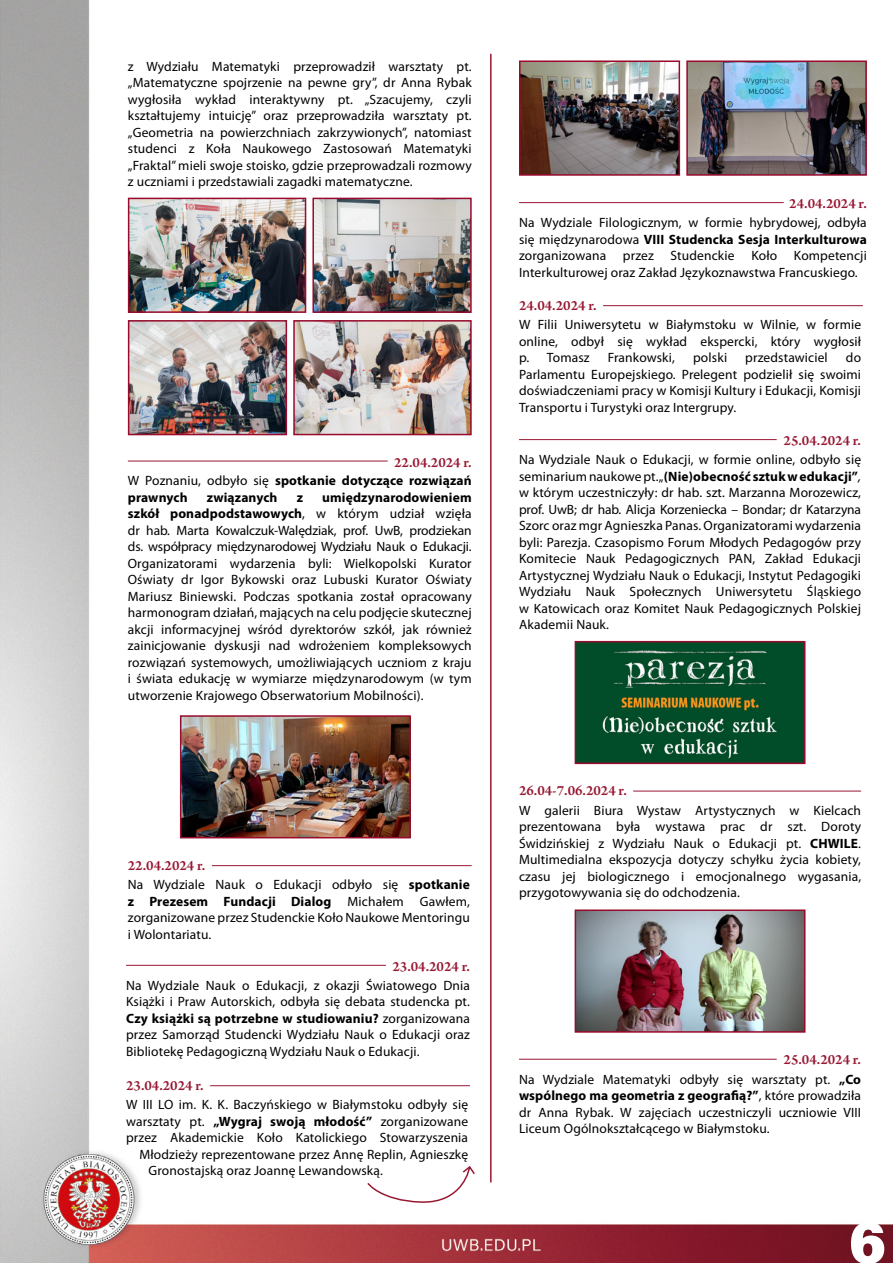
<style>
.page{position:relative;width:893px;height:1263px;background:#fff}
.page>*{position:absolute;margin:0;border:0;box-sizing:border-box;transform-origin:0 0}
.t1{font:61.5px "Acumin Variable Concept";color:#fff}
.t2{font:600 15px "Arno Pro";color:#981732}
.t3{font:13.5px/16.5px "Myriad Pro";letter-spacing:.01em;color:#000;text-align:justify}
.t4{font:700 13.5px/16.5px "Myriad Pro";letter-spacing:.01em;color:#000}
.s1{font-weight:400}
.s2{font-weight:700}
.s3{font-style:italic}
</style>
<div class="page">
<img style="left:0;top:0;width:893px;height:1263px">
<hr style="left:490px;top:54px;width:2px;height:1128px;background:#981732">
<hr style="left:128px;top:461px;width:260px;height:1px;background:#981732">
<hr style="left:519px;top:202px;width:265px;height:1px;background:#981732">
<img style="left:183px;top:718px;width:225px;height:117px">
<div style="left:180px;top:715px;width:231px;height:123px;border:2px solid #990a2c"></div>
<hr style="left:212px;top:865px;width:260px;height:1px;background:#981732">
<hr style="left:633px;top:791px;width:228px;height:1px;background:#981732">
<img style="left:131px;top:201px;width:172px;height:109px">
<div style="left:128px;top:198px;width:178px;height:115px;border:2px solid #990a2c"></div>
<img style="left:315px;top:201px;width:154px;height:109px">
<div style="left:312px;top:198px;width:160px;height:115px;border:2px solid #990a2c"></div>
<img style="left:296px;top:323px;width:173px;height:109px">
<div style="left:293px;top:320px;width:179px;height:115px;border:2px solid #990a2c"></div>
<img style="left:131px;top:323px;width:153px;height:109px">
<div style="left:128px;top:320px;width:159px;height:115px;border:2px solid #990a2c"></div>
<hr style="left:126px;top:965px;width:260px;height:1px;background:#981732">
<hr style="left:210px;top:1085px;width:260px;height:1px;background:#981732">
<svg style="left:366px;top:1165px;width:110px;height:39px"></svg>
<img style="left:689px;top:63px;width:175px;height:110px">
<div style="left:686px;top:60px;width:181px;height:116px;border:2px solid #990a2c"></div>
<img style="left:522px;top:63px;width:155px;height:110px">
<div style="left:519px;top:60px;width:161px;height:116px;border:2px solid #990a2c"></div>
<hr style="left:603px;top:305px;width:260px;height:1px;background:#981732">
<hr style="left:519px;top:439px;width:258px;height:1px;background:#981732">
<img style="left:578px;top:644px;width:224px;height:117px">
<div style="left:575px;top:641px;width:230px;height:123px;border:2px solid #990a2c"></div>
<img style="left:578px;top:912px;width:224px;height:118px">
<div style="left:575px;top:909px;width:230px;height:124px;border:2px solid #990a2c"></div>
<hr style="left:519px;top:1059px;width:258px;height:1px;background:#981732">
<p class="t3" style="left:128px;top:58px;width:345px">z Wydziału Matematyki przeprowadził warsztaty pt. „Matematyczne spojrzenie na pewne gry”, dr Anna Rybak wygłosiła wykład interaktywny pt. „Szacujemy, czyli kształtujemy intuicję” oraz przeprowadziła warsztaty pt. „Geometria na powierzchniach zakrzywionych”, natomiast studenci z Koła Naukowego Zastosowań Matematyki „Fraktal” mieli swoje stoisko, gdzie przeprowadzali rozmowy z uczniami i przedstawiali zagadki matematyczne.</p>
<p class="t2" style="left:394px;top:454px;width:79px">22.04.2024 r.</p>
<p class="t4" style="left:128px;top:472px;width:345px"><span class="s1">W Poznaniu, odbyło się</span> spotkanie dotyczące rozwiązań prawnych</p>
<p class="t3" style="left:128px;top:489px;width:345px;text-indent:194px"><span class="s2">umiędzynarodowieniem szkół ponadpodstawowych</span>, w którym udział wzięła dr hab. Marta Kowalczuk-Walędziak, prof. UwB, prodziekan ds. współpracy międzynarodowej Wydziału Nauk o Edukacji.<br>Organizatorami wydarzenia byli: Wielkopolski Kurator Oświaty dr Igor Bykowski oraz Lubuski Kurator Oświaty Mariusz Biniewski. Podczas spotkania został opracowany harmonogram działań, mających na celu podjęcie skutecznej akcji informacyjnej wśród dyrektorów szkół, jak również zainicjowanie dyskusji nad wdrożeniem kompleksowych rozwiązań systemowych, umożliwiających uczniom z kraju i świata edukację w wymiarze międzynarodowym (w tym utworzenie Krajowego Obserwatorium Mobilności).</p>
<p class="t4" style="left:207px;top:489px;width:72px">związanych</p>
<p class="t4" style="left:297px;top:489px;width:8px">z</p>
<p class="t2" style="left:128px;top:856px;width:79px">22.04.2024 r.</p>
<p class="t3" style="left:128px;top:876px;width:344px">Na Wydziale Nauk o Edukacji odbyło się <span class="s2">spotkanie z Prezesem Fundacji Dialog</span> Michałem Gawłem, zorganizowane przez Studenckie Koło Naukowe Mentoringu i Wolontariatu.</p>
<p class="t2" style="left:392px;top:958px;width:79px">23.04.2024 r.</p>
<p class="t3" style="left:126px;top:977px;width:345px">Na Wydziale Nauk o Edukacji, z okazji Światowego Dnia Książki i Praw Autorskich, odbyła się debata studencka pt.<br><span class="s2">Czy książki są potrzebne w studiowaniu?</span> zorganizowana przez Samorząd Studencki Wydziału Nauk o Edukacji oraz Bibliotekę Pedagogiczną Wydziału Nauk o Edukacji.</p>
<p class="t2" style="left:126px;top:1076px;width:79px">23.04.2024 r.</p>
<p class="t3" style="left:126px;top:1096px;width:343px">W III LO im. K. K. Baczyńskiego w Białymstoku odbyły się</p>
<p class="t3" style="left:126px;top:1113px;width:344px">warsztaty pt. <span class="s2">„Wygraj swoją młodość”</span> zorganizowane</p>
<p class="t3" style="left:126px;top:1129px;width:343px">przez Akademickie Koło Katolickiego Stowarzyszenia</p>
<p class="t3" style="left:140px;top:1146px;width:330px">Młodzieży reprezentowane przez Annę Replin, Agnieszkę</p>
<p class="t3" style="left:149px;top:1162px;width:236px">Gronostajską oraz Joannę Lewandowską.</p>
<p class="t2" style="left:789px;top:195px;width:79px">24.04.2024 r.</p>
<p class="t3" style="left:519px;top:214px;width:349px">Na Wydziale Filologicznym, w formie hybrydowej, odbyła się międzynarodowa <span class="s2">VIII Studencka Sesja Interkulturowa </span>zorganizowana przez Studenckie Koło Kompetencji Interkulturowej oraz Zakład Językoznawstwa Francuskiego.</p>
<p class="t2" style="left:519px;top:297px;width:79px">24.04.2024 r.</p>
<p class="t3" style="left:519px;top:316px;width:344px">W Filii Uniwersytetu w Białymstoku w Wilnie, w formie online, odbył się wykład ekspercki, który wygłosił p. Tomasz</p>
<p class="t3" style="left:519px;top:349px;width:344px;text-indent:327px">do Parlamentu Europejskiego. Prelegent podzielił się swoimi doświadczeniami pracy w Komisji Kultury i Edukacji, Komisji Transportu i Turystyki oraz Intergrupy.</p>
<p class="t3" style="left:608px;top:349px;width:69px">Frankowski,</p>
<p class="t3" style="left:693px;top:349px;width:36px">polski</p>
<p class="t3" style="left:745px;top:349px;width:84px">przedstawiciel</p>
<p class="t2" style="left:784px;top:432px;width:79px">25.04.2024 r.</p>
<p class="t3" style="left:519px;top:451px;width:344px">Na Wydziale Nauk o Edukacji, w formie online, odbyło się seminarium naukowe pt. „<span class="s2">(Nie)obecność sztuk w edukacji”</span><span class="s3">, </span>w którym uczestniczyły: dr hab. szt. Marzanna Morozewicz, prof. UwB; dr hab. Alicja Korzeniecka – Bondar; dr Katarzyna Szorc oraz mgr Agnieszka Panas. Organizatorami wydarzenia byli: Parezja. Czasopismo Forum Młodych Pedagogów przy Komitecie Nauk Pedagogicznych PAN, Zakład Edukacji Artystycznej Wydziału Nauk o Edukacji, Instytut Pedagogiki Wydziału Nauk Społecznych Uniwersytetu Śląskiego w Katowicach oraz Komitet Nauk Pedagogicznych Polskiej Akademii Nauk.</p>
<p class="t2" style="left:519px;top:782px;width:109px">26.04-7.06.2024 r.</p>
<p class="t3" style="left:519px;top:802px;width:344px">W galerii Biura Wystaw Artystycznych w Kielcach prezentowana była wystawa prac dr szt. Doroty Świdzińskiej z Wydziału Nauk o Edukacji pt. <span class="s2">CHWILE</span>.<br>Multimedialna ekspozycja dotyczy schyłku życia kobiety, czasu jej biologicznego i emocjonalnego wygasania, przygotowywania się do odchodzenia.</p>
<p class="t2" style="left:784px;top:1051px;width:79px">25.04.2024 r.</p>
<p class="t3" style="left:519px;top:1070px;width:344px">Na Wydziale Matematyki odbyły się warsztaty pt. <span class="s2">„Co wspólnego ma geometria z geografią?”</span>, które prowadziła dr Anna Rybak. W zajęciach uczestniczyli uczniowie VIII Liceum Ogólnokształcącego w Białymstoku.</p>
<h1 class="t1" style="left:849px;top:1199px;width:39px">6</h1>
</div>
